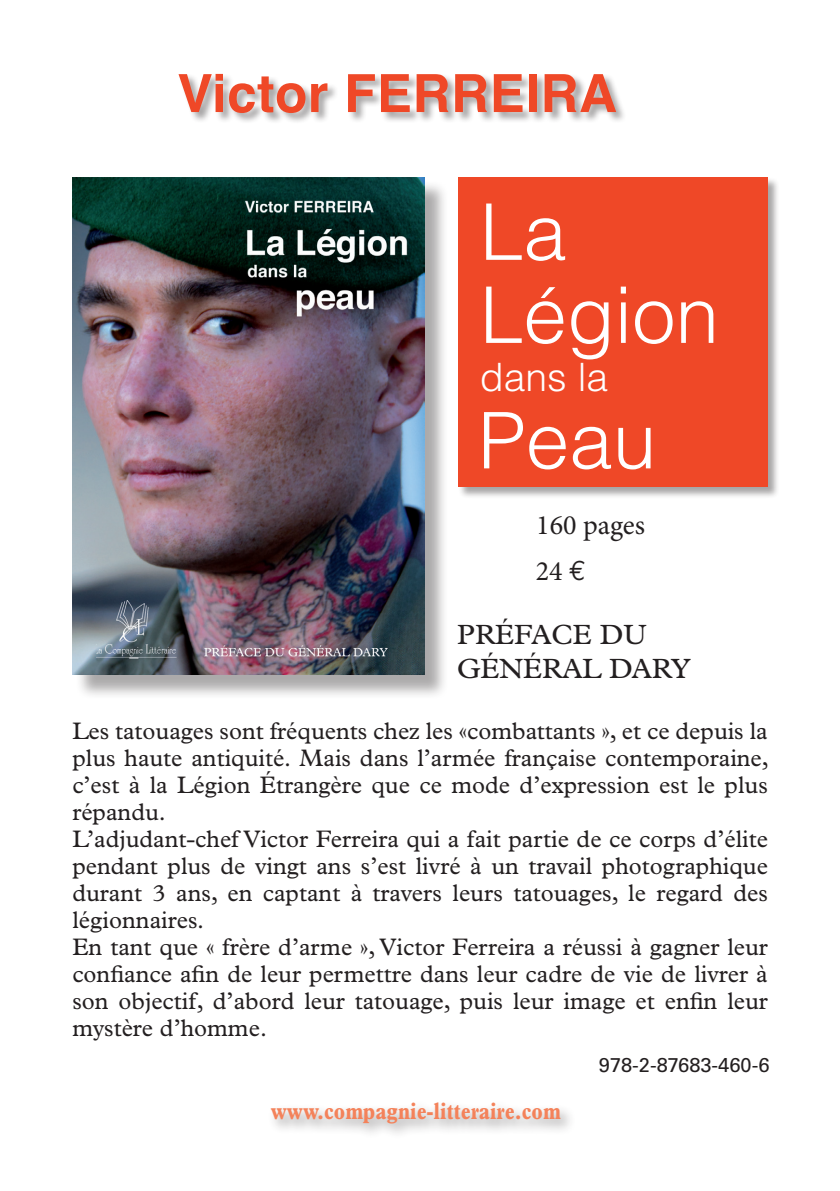
<style>
.page{position:relative;width:840px;height:1191px;background:#fff}
.page>*{position:absolute;margin:0;border:0;box-sizing:border-box;transform-origin:0 0}
.t1{font:300 78.2px "Helvetica";color:#fff}
.t2{font:700 52.6px "Helvetica";letter-spacing:.01em;color:#ef4827}
.t3{font:300 39px "Helvetica";color:#fff}
.t4{font:28px "Plantin";color:#231f20}
.t5{font:28px "Minion Pro";color:#231f20}
.t6{font:24px/27px "Plantin";color:#231f20;text-align:justify}
.t7{font:700 condensed 23.8px "Plantin";color:#f4825a}
.t8{font:20px "Univers";color:#231f20}
.s1{font-family:"Euro Mono"}
</style>
<div class="page">
<div style="left:267px;top:1098px;width:309px;height:41px;background:#231f20;opacity:.42"></div>
<div style="left:75px;top:180px;width:374px;height:520px;background:#231f20;opacity:.38"></div>
<img style="left:72px;top:177px;width:352px;height:498px">
<div style="left:178px;top:73px;width:448px;height:51px;background:#231f20;opacity:.4"></div>
<div style="left:457px;top:177px;width:322px;height:322px;background:#231f20;opacity:.4"></div>
<div style="left:458px;top:177px;width:309px;height:310px;background:#ef4827"></div>
<p class="t2" style="left:177px;top:51px;width:441px">Victor FERREIRA</p>
<p class="t1" style="left:479px;top:183px;width:88px">La</p>
<p class="t1" style="left:479px;top:266px;width:240px">Légion</p>
<p class="t3" style="left:479px;top:353px;width:130px">dans la</p>
<p class="t1" style="left:477px;top:392px;width:180px">Peau</p>
<p class="t5" style="left:536px;top:506px;width:110px">160 pages</p>
<p class="t5" style="left:535px;top:552px;width:52px">24 <span class="s1">e</span></p>
<p class="t4" style="left:457px;top:618px;width:191px">PRÉFACE DU</p>
<p class="t4" style="left:457px;top:652px;width:235px">GÉNÉRAL DARY</p>
<p class="t6" style="left:72px;top:717px;width:697px">Les tatouages sont fréquents chez les «combattants », et ce depuis la plus haute antiquité. Mais dans l’armée française contemporaine, c’est à la Légion Étrangère que ce mode d’expression est le plus répandu.</p>
<p class="t6" style="left:72px;top:825px;width:696px">L’adjudant-chef Victor Ferreira qui a fait partie de ce corps d’élite pendant plus de vingt ans s’est livré à un travail photographique durant 3 ans, en captant à travers leurs tatouages, le regard des légionnaires.</p>
<p class="t6" style="left:72px;top:933px;width:696px">En tant que « frère d’arme », Victor Ferreira a réussi à gagner leur confiance afin de leur permettre dans leur cadre de vie de livrer à son objectif, d’abord leur tatouage, puis leur image et enfin leur mystère d’homme.</p>
<p class="t8" style="left:598px;top:1053px;width:172px">978-2-87683-460-6</p>
<p class="t7" style="left:270px;top:1097px;width:291px">www.compagnie-litteraire.com</p>
</div>
